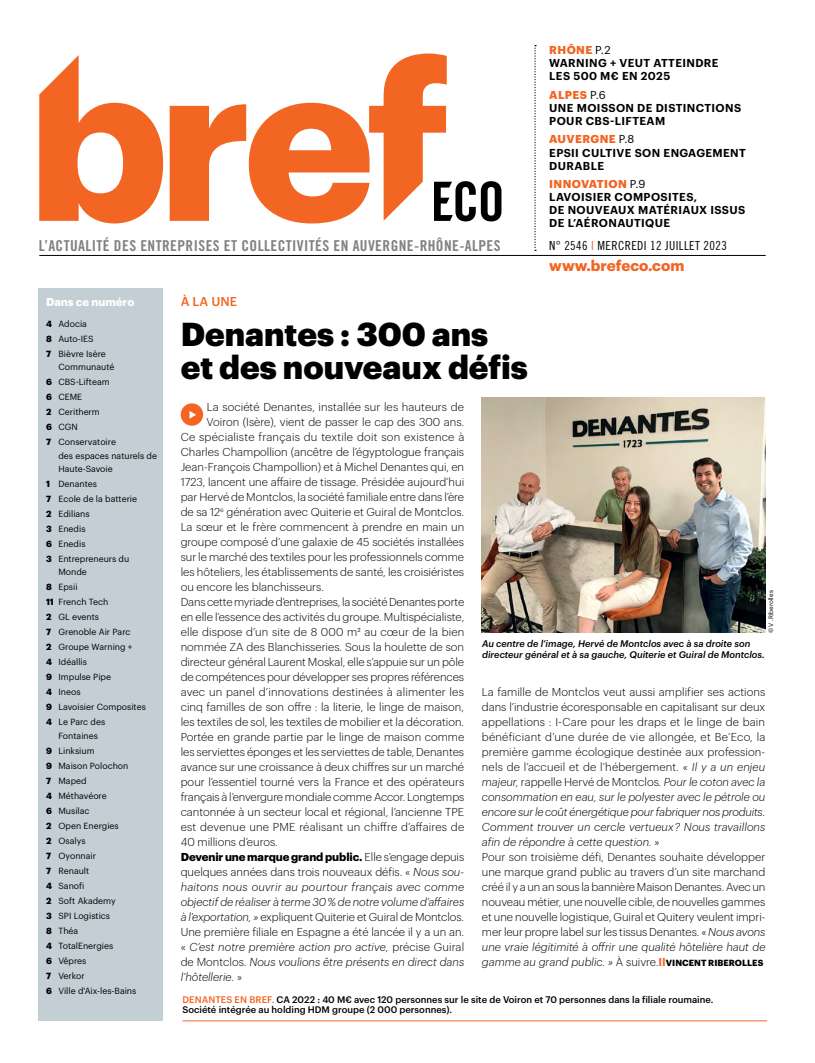
<style>
.page{position:relative;width:815px;height:1063px;background:#fff}
.page>*{position:absolute;margin:0;border:0;box-sizing:border-box;transform-origin:0 0}
.t1{font:900 32.5px/32.5px "Graphik";color:#000}
.t2{font:15px "Trade Gothic LT Std Bd Cn 20";letter-spacing:.025em;color:#808285}
.t3{font:700 15px "Graphik";color:#f26522}
.t4{font:12.5px "Trade Gothic LT Std Cn 18";letter-spacing:.03em;color:#000}
.t5{font:500 12.5px "Graphik";color:#f26522}
.t6{font:300 11.25px/15px "Graphik";color:#000}
.t7{font:600 11.25px/13.1px "Graphik";letter-spacing:.035em;color:#000}
.t8{font:italic 300 11.25px "Graphik";color:#000}
.t9{font:300 11.25px "Graphik";letter-spacing:.02em;color:#000}
.t10{font:700 11.25px "Graphik";letter-spacing:-.005em;color:#000}
.t11{font:italic 300 11.25px "Graphik";letter-spacing:.02em;color:#000}
.t12{font:700 11.25px "Graphik";color:#fff}
.t13{font:500 9.38px/10.6px "Graphik";color:#000}
.t14{font:italic 500 9.38px/10.6px "Graphik";color:#000}
.t15{font:8.75px/15px "Graphik";color:#000}
.t16{font:6.25px "Graphik";color:#000}
.s1{font-weight:700;color:#f26522}
.s2{font-weight:400}
.s3{color:#f26522}
.s4{font-weight:700}
.s5{font-weight:300}
.s6{font-style:italic}
.s7{font-style:normal}
.s8{font-weight:600;color:#f26522}
.s9{font-weight:700;font-size:8.75px}
</style>
<div class="page">
<svg style="left:534px;top:45px;width:2px;height:206px"></svg>
<hr style="left:39px;top:255px;width:727px;height:1px;background:#000">
<div style="left:39px;top:288px;width:124px;height:32px;background:#c3cfd4"></div>
<svg style="left:447px;top:181px;width:54px;height:40px"></svg>
<svg style="left:39px;top:54px;width:408px;height:169px"></svg>
<div style="left:39px;top:309px;width:124px;height:711px;background:#c3cfd4"></div>
<hr style="left:182px;top:1021px;width:585px;height:1px;background:#f26522">
<div style="left:181px;top:403px;width:22px;height:23px;background:#f26522;border-radius:50%"></div>
<svg style="left:190px;top:411px;width:6px;height:8px"></svg>
<img style="left:482px;top:398px;width:283px;height:235px">
<h2 class="t2" style="left:39px;top:236px;width:463px">L’ACTUALITÉ DES ENTREPRISES ET COLLECTIVITÉS EN AUVERGNE-RHÔNE-ALPES</h2>
<p class="t7" style="left:549px;top:42px;width:171px"><span class="s1">RHÔNE</span> <span class="s2">P.2<br></span>WARNING + VEUT ATTEINDRE<br>LES 500 M€ EN 2025</p>
<p class="t7" style="left:549px;top:87px;width:194px"><span class="s1">ALPES</span> <span class="s2">P.6<br></span>UNE MOISSON DE DISTINCTIONS<br>POUR CBS-LIFTEAM</p>
<p class="t7" style="left:549px;top:132px;width:198px"><span class="s1">AUVERGNE</span> <span class="s2">P.8<br></span>EPSII CULTIVE SON ENGAGEMENT<br>DURABLE</p>
<p class="t7" style="left:549px;top:176px;width:198px"><span class="s1">INNOVATION</span> <span class="s2">P.9<br></span>LAVOISIER COMPOSITES,<br>DE NOUVEAUX MATÉRIAUX ISSUS<br>DE L’AÉRONAUTIQUE</p>
<h2 class="t3" style="left:549px;top:254px;width:137px">www.brefeco.com</h2>
<p class="t4" style="left:549px;top:238px;width:179px">N° 2546 <span class="s3">I</span> MERCREDI 12 JUILLET 2023</p>
<p class="t12" style="left:46px;top:293px;width:90px">Dans ce numéro</p>
<p class="t5" style="left:181px;top:292px;width:58px">À LA UNE</p>
<p class="t15" style="left:46px;top:315px;width:61px"><span class="s4">4</span> Adocia<br><span class="s4">8</span> Auto-IES<br><span class="s4">7</span> Bièvre Isère</p>
<p class="t15" style="left:46px;top:359px;width:71px;text-indent:12px">Communauté<br><span class="s4">6</span> CBS-Lifteam<br><span class="s4">6</span> CEME<br><span class="s4">2</span> Ceritherm<br><span class="s4">6</span> CGN<br><span class="s4">7</span> Conservatoire</p>
<p class="t15" style="left:58px;top:448px;width:100px;line-height:13.2px">des espaces naturels de<br>Haute-Savoie</p>
<p class="t15" style="left:46px;top:475px;width:93px"><span class="s4">1</span> Denantes<br><span class="s4">7</span> Ecole de la batterie<br><span class="s4">2</span> Edilians<br><span class="s4">3</span> Enedis<br><span class="s4">6</span> Enedis<br><span class="s4">3</span> Entrepreneurs du</p>
<p class="t15" style="left:46px;top:564px;width:101px;text-indent:12px">Monde<br><span class="s4">8</span> Epsii<br><span class="s4">11</span> French Tech<br><span class="s4">2</span> GL events<br><span class="s4">7</span> Grenoble Air Parc<br><span class="s4">2</span> Groupe Warning +<br><span class="s4">4</span> Idéallis<br><span class="s4">9</span> Impulse Pipe<br><span class="s4">4</span> Ineos<br><span class="s4">9</span> Lavoisier Composites<br><span class="s4">4</span> Le Parc des</p>
<p class="t15" style="left:46px;top:727px;width:92px;text-indent:12px">Fontaines<br><span class="s4">9</span> Linksium<br><span class="s4">9</span> Maison Polochon<br><span class="s4">7</span> Maped<br><span class="s4">4</span> Méthavéore<br><span class="s4">6</span> Musilac<br><span class="s4">2</span> Open Energies<br><span class="s4">2</span> Osalys<br><span class="s4">7</span> Oyonnair<br><span class="s4">7</span> Renault<br><span class="s4">4</span> Sanofi<br><span class="s4">2</span> Soft Akademy<br><span class="s4">3</span> SPI Logistics<br><span class="s4">8</span> Théa<br><span class="s4">4</span> TotalEnergies<br><span class="s4">6</span> Vêpres<br><span class="s4">7</span> Verkor<br><span class="s4">6</span> Ville d'Aix-les-Bains</p>
<p class="t13" style="left:182px;top:993px;width:533px"><span class="s3">DENANTES EN BREF.</span> CA 2022 : 40 M€ avec 120 personnes sur le site de Voiron et 70 personnes dans la filiale roumaine.<br>Société intégrée au holding HDM groupe (2 000 personnes).</p>
<h1 class="t1" style="left:181px;top:315px;width:349px">Denantes : 300 ans et des nouveaux défis</h1>
<p class="t6" style="left:207px;top:398px;width:259px">La société Denantes, installée sur les hauteurs de</p>
<p class="t6" style="left:207px;top:413px;width:259px">Voiron (Isère), vient de passer le cap des 300 ans.</p>
<p class="t9" style="left:181px;top:429px;width:285px">Ce spécialiste français du textile doit son existence à</p>
<p class="t6" style="left:181px;top:443px;width:285px">Charles Champollion (ancêtre de l’égyptologue français</p>
<p class="t6" style="left:181px;top:458px;width:285px">Jean-François Champollion) et à Michel Denantes qui, en</p>
<p class="t6" style="left:181px;top:473px;width:285px">1723, lancent une affaire de tissage. Présidée aujourd’hui</p>
<p class="t6" style="left:181px;top:488px;width:285px">par Hervé de Montclos, la société familiale entre dans l’ère</p>
<p class="t6" style="left:181px;top:503px;width:285px">de sa 12<sup>e</sup> génération avec Quiterie et Guiral de Montclos.</p>
<p class="t6" style="left:181px;top:518px;width:285px">La sœur et le frère commencent à prendre en main un</p>
<p class="t6" style="left:181px;top:533px;width:285px">groupe composé d’une galaxie de 45 sociétés installées</p>
<p class="t6" style="left:181px;top:548px;width:285px">sur le marché des textiles pour les professionnels comme</p>
<p class="t6" style="left:181px;top:563px;width:285px">les hôteliers, les établissements de santé, les croisiéristes</p>
<p class="t6" style="left:181px;top:578px;width:145px">ou encore les blanchisseurs.</p>
<p class="t6" style="left:181px;top:593px;width:285px">Dans cette myriade d’entreprises, la société Denantes porte</p>
<p class="t6" style="left:181px;top:608px;width:285px">en elle l’essence des activités du groupe. Multispécialiste,</p>
<p class="t6" style="left:181px;top:623px;width:285px">elle dispose d’un site de 8 000 m² au cœur de la bien</p>
<p class="t6" style="left:181px;top:638px;width:285px">nommée ZA des Blanchisseries. Sous la houlette de son</p>
<p class="t6" style="left:181px;top:653px;width:285px">directeur général Laurent Moskal, elle s’appuie sur un pôle</p>
<p class="t6" style="left:181px;top:668px;width:285px">de compétences pour développer ses propres références</p>
<p class="t6" style="left:181px;top:683px;width:285px">avec un panel d’innovations destinées à alimenter les</p>
<p class="t6" style="left:181px;top:698px;width:285px">cinq familles de son offre : la literie, le linge de maison,</p>
<p class="t6" style="left:181px;top:713px;width:285px">les textiles de sol, les textiles de mobilier et la décoration.</p>
<p class="t6" style="left:181px;top:728px;width:285px">Portée en grande partie par le linge de maison comme</p>
<p class="t6" style="left:181px;top:743px;width:285px">les serviettes éponges et les serviettes de table, Denantes</p>
<p class="t6" style="left:181px;top:758px;width:285px">avance sur une croissance à deux chiffres sur un marché</p>
<p class="t6" style="left:181px;top:773px;width:285px">pour l’essentiel tourné vers la France et des opérateurs</p>
<p class="t6" style="left:181px;top:788px;width:285px">français à l’envergure mondiale comme Accor. Longtemps</p>
<p class="t6" style="left:181px;top:803px;width:285px">cantonnée à un secteur local et régional, l’ancienne TPE</p>
<p class="t6" style="left:181px;top:818px;width:285px">est devenue une PME réalisant un chiffre d’affaires de</p>
<p class="t6" style="left:181px;top:833px;width:99px">40 millions d’euros.</p>
<p class="t10" style="left:181px;top:848px;width:285px">Devenir une marque grand public. <span class="s5">Elle s’engage depuis</span></p>
<p class="t6" style="left:181px;top:863px;width:285px">quelques années dans trois nouveaux défis. « <span class="s6">Nous sou-</span></p>
<p class="t11" style="left:181px;top:878px;width:285px">haitons nous ouvrir au pourtour français avec comme</p>
<p class="t8" style="left:181px;top:893px;width:285px">objectif de réaliser à terme 30 % de notre volume d’affaires</p>
<p class="t6" style="left:181px;top:908px;width:285px"><span class="s6">à l’exportation, »</span> expliquent Quiterie et Guiral de Montclos.</p>
<p class="t6" style="left:181px;top:923px;width:285px">Une première filiale en Espagne a été lancée il y a un an.</p>
<p class="t8" style="left:181px;top:938px;width:285px"><span class="s7">«</span> C’est notre première action pro active, <span class="s7">précise Guiral</span></p>
<p class="t8" style="left:181px;top:953px;width:285px"><span class="s7">de Montclos.</span> Nous voulions être présents en direct dans</p>
<p class="t8" style="left:181px;top:968px;width:63px">l’hôtellerie. <span class="s7">»</span></p>
<p class="t16" style="left:766px;top:633px;width:44px;rotate:-90deg">© V .Riberolles</p>
<p class="t14" style="left:482px;top:638px;width:284px">Au centre de l’image, Hervé de Montclos avec à sa droite son directeur général et à sa gauche, Quiterie et Guiral de Montclos.</p>
<p class="t6" style="left:482px;top:683px;width:285px">La famille de Montclos veut aussi amplifier ses actions dans l’industrie écoresponsable en capitalisant sur deux appellations : I-Care pour les draps et le linge de bain bénéficiant d’une durée de vie allongée, et Be’Eco, la première gamme écologique destinée aux profession&shy;nels de l’accueil et de l’hébergement. « <span class="s6">Il y a un enjeu majeur,</span> rappelle Hervé de Montclos<span class="s6">. Pour le coton avec la consommation en eau, sur le polyester avec le pétrole ou encore sur le coût énergétique pour fabriquer nos produits.<br>Comment trouver un cercle vertueux ? Nous travaillons afin de répondre à cette question.</span> »<br>Pour son troisième défi, Denantes souhaite développer une marque grand public au travers d’un site marchand créé il y a un an sous la bannière Maison Denantes. Avec un nouveau métier, une nouvelle cible, de nouvelles gammes et une nouvelle logistique, Guiral et Quitery veulent impri&shy;mer leur propre label sur les tissus Denantes. « <span class="s6">Nous avons une vraie légitimité à offrir une qualité hôtelière haut de gamme au grand public. »</span> À suivre.<span class="s8">II</span><span class="s9">VINCENT RIBEROLLES</span></p>
</div>
